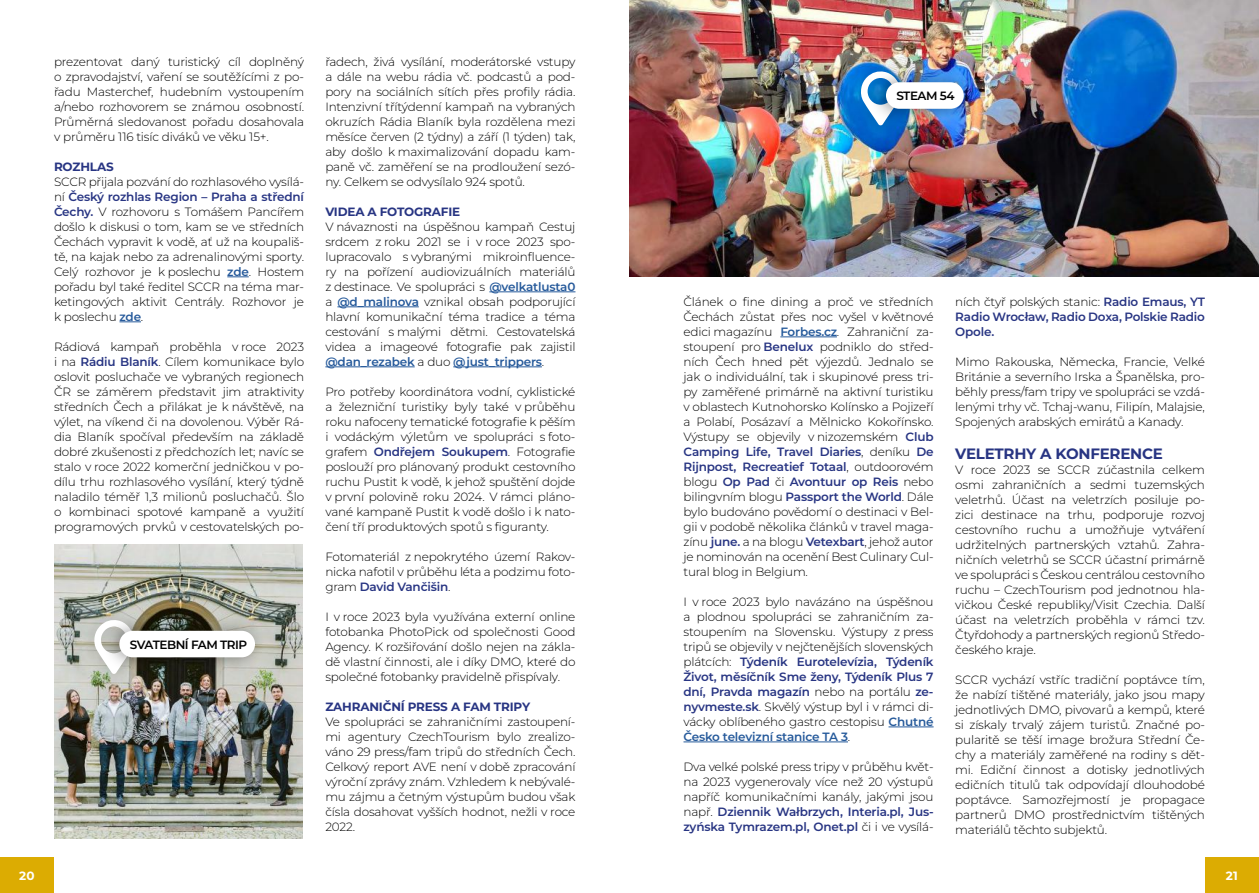
<style>
.page{position:relative;width:1259px;height:893px;background:#fff}
.page>*{position:absolute;margin:0;border:0;box-sizing:border-box;transform-origin:0 0}
.t1{font:700 15px "Montserrat";letter-spacing:-.015em;color:#283583}
.t2{font:300 12px/15px "Montserrat";letter-spacing:-.015em;color:#000;text-align:justify}
.t3{font:600 12px/15px "Montserrat";letter-spacing:-.015em;color:#283583;text-align:justify}
.t4{font:700 12px "Montserrat";letter-spacing:-.015em;color:#283583}
.t5{font:600 12px "Montserrat";letter-spacing:-.04em;color:#000}
.t6{font:700 12px "Montserrat";color:#fff}
.s1{font-weight:600;color:#283583}
.s2{font-weight:600;color:#265a9b}
.s3{font-weight:300;color:#000}
</style>
<div class="page">
<div style="left:0;top:857px;width:54px;height:36px;background:#dcac02"></div>
<div style="left:1205px;top:857px;width:54px;height:36px;background:#dcac02"></div>
<hr style="left:780px;top:337px;width:57px;height:1px;background:#265a9b">
<hr style="left:888px;top:727px;width:45px;height:1px;background:#265a9b">
<hr style="left:683px;top:742px;width:165px;height:1px;background:#265a9b">
<img style="left:629px;top:0;width:630px;height:276px">
<svg style="left:227px;top:277px;width:22px;height:1px"></svg>
<svg style="left:119px;top:322px;width:22px;height:1px"></svg>
<hr style="left:489px;top:292px;width:86px;height:1px;background:#265a9b">
<hr style="left:337px;top:307px;width:82px;height:1px;background:#265a9b">
<hr style="left:325px;top:367px;width:90px;height:1px;background:#265a9b">
<hr style="left:453px;top:367px;width:89px;height:1px;background:#265a9b">
<img style="left:54px;top:544px;width:249px;height:295px">
<div style="left:846px;top:57px;width:68px;height:83px;background:#000;opacity:.2"></div>
<svg style="left:860px;top:71px;width:40px;height:55px"></svg>
<div style="left:868px;top:67px;width:107px;height:57px;background:#000;opacity:.4"></div>
<div style="left:886px;top:82px;width:77px;height:27px;background:#fff;border-radius:13px"></div>
<div style="left:79px;top:605px;width:69px;height:83px;background:#000;opacity:.2"></div>
<svg style="left:94px;top:619px;width:40px;height:55px"></svg>
<div style="left:101px;top:616px;width:165px;height:57px;background:#000;opacity:.4"></div>
<div style="left:119px;top:631px;width:136px;height:26px;background:#fff;border-radius:13px"></div>
<p class="t2" style="left:54px;top:54px;width:252px">prezentovat daný turistický cíl doplněný o zpravodajství, vaření se soutěžícími z po&shy;řadu Masterchef, hudebním vystoupením a/nebo rozhovorem se známou osobností.<br>Průměrná sledovanost pořadu dosahovala v průměru 116 tisíc diváků ve věku 15+.</p>
<p class="t4" style="left:54px;top:158px;width:61px">ROZHLAS</p>
<p class="t2" style="left:54px;top:174px;width:252px">SCCR přijala pozvání do rozhlasového vysílá&shy;ní <span class="s1">Český rozhlas Region – Praha a střední Čechy.</span> V rozhovoru s Tomášem Pancířem došlo k diskusi o tom, kam se ve středních Čechách vypravit k vodě, ať už na koupališ&shy;tě, na kajak nebo za adrenalinovými sporty.<br>Celý rozhovor je k poslechu <span class="s2">zde</span>. Hostem pořadu byl také ředitel SCCR na téma mar&shy;ketingových aktivit Centrály. Rozhovor je k poslechu <span class="s2">zde</span>.</p>
<p class="t2" style="left:54px;top:339px;width:252px">Rádiová kampaň proběhla v roce 2023 i na <span class="s1">Rádiu Blaník</span>. Cílem komunikace bylo oslovit posluchače ve vybraných regionech ČR se záměrem představit jim atraktivity středních Čech a přilákat je k návštěvě, na výlet, na víkend či na dovolenou. Výběr Rá&shy;dia Blaník spočíval především na základě dobré zkušenosti z předchozích let; navíc se stalo v roce 2022 komerční jedničkou v po&shy;dílu trhu rozhlasového vysílání, který týdně naladilo téměř 1,3 milionů posluchačů. Šlo o kombinaci spotové kampaně a využití programových prvků v cestovatelských po-</p>
<p class="t5" style="left:130px;top:636px;width:119px">SVATEBNÍ FAM TRIP</p>
<p class="t2" style="left:325px;top:54px;width:252px">řadech, živá vysílání, moderátorské vstupy a dále na webu rádia vč. podcastů a pod&shy;pory na sociálních sítích přes profily rádia.<br>Intenzivní třítýdenní kampaň na vybraných okruzích Rádia Blaník byla rozdělena mezi měsíce červen (2 týdny) a září (1 týden) tak, aby došlo k maximalizování dopadu kam&shy;paně vč. zaměření se na prodloužení sezó&shy;ny. Celkem se odvysílalo 924 spotů.</p>
<p class="t4" style="left:325px;top:203px;width:136px">VIDEA A FOTOGRAFIE</p>
<p class="t2" style="left:325px;top:219px;width:252px">V návaznosti na úspěšnou kampaň Cestuj srdcem z roku 2021 se i v roce 2023 spo&shy;lupracovalo s vybranými mikroinfluence&shy;ry na pořízení audiovizuálních materiálů z destinace. Ve spolupráci s <span class="s2">@velkatlusta0 </span>a <span class="s2">@d_malinova</span> vznikal obsah podporující hlavní komunikační téma tradice a téma cestování s malými dětmi. Cestovatelská videa a imageové fotografie pak zajistil <span class="s2">@dan_rezabek</span> a duo <span class="s2">@just_trippers</span>.</p>
<p class="t2" style="left:325px;top:384px;width:252px">Pro potřeby koordinátora vodní, cyklistické a železniční turistiky byly také v průběhu roku nafoceny tematické fotografie k pěším i vodáckým výletům ve spolupráci s foto&shy;grafem <span class="s1">Ondřejem Soukupem</span>. Fotografie poslouží pro plánovaný produkt cestovního ruchu Pustit k vodě, k jehož spuštění dojde v první polovině roku 2024. V rámci pláno&shy;vané kampaně Pustit k vodě došlo i k nato&shy;čení tří produktových spotů s figuranty.</p>
<p class="t2" style="left:325px;top:549px;width:252px">Fotomateriál z nepokrytého území Rakov&shy;nicka nafotil v průběhu léta a podzimu foto&shy;gram <span class="s1">David Vančišin</span>.</p>
<p class="t2" style="left:325px;top:609px;width:252px">I v roce 2023 byla využívána externí online fotobanka PhotoPick od společnosti Good Agency. K rozšiřování došlo nejen na zákla&shy;dě vlastní činnosti, ale i díky DMO, které do společné fotobanky pravidelně přispívaly.</p>
<p class="t4" style="left:325px;top:698px;width:206px">ZAHRANIČNÍ PRESS A FAM TRIPY</p>
<p class="t2" style="left:325px;top:714px;width:252px">Ve spolupráci se zahraničními zastoupení&shy;mi agentury CzechTourism bylo zrealizo&shy;váno 29 press/fam tripů do středních Čech.<br>Celkový report AVE není v době zpracování výroční zprávy znám. Vzhledem k nebývalé&shy;mu zájmu a četným výstupům budou však čísla dosahovat vyšších hodnot, nežli v roce 2022.</p>
<p class="t5" style="left:896px;top:87px;width:60px">STEAM 54</p>
<p class="t2" style="left:683px;top:294px;width:252px">Článek o fine dining a proč ve středních Čechách zůstat přes noc vyšel v květnové edici magazínu <span class="s2">Forbes.cz</span>. Zahraniční za&shy;stoupení pro <span class="s1">Benelux</span> podniklo do střed&shy;ních Čech hned pět výjezdů. Jednalo se jak o individuální, tak i skupinové press tri&shy;py zaměřené primárně na aktivní turistiku v oblastech Kutnohorsko Kolínsko a Pojizeří a Polabí, Posázaví a Mělnicko Kokořínsko.<br>Výstupy se objevily v nizozemském <span class="s1">Club Camping Life, Travel Diaries</span>, deníku <span class="s1">De Rijnpost, Recreatief Totaal</span>, outdoorovém blogu <span class="s1">Op Pad</span> či <span class="s1">Avontuur op Reis</span> nebo bilingvním blogu <span class="s1">Passport the World</span>. Dále bylo budováno povědomí o destinaci v Bel&shy;gii v podobě několika článků v travel maga&shy;zínu <span class="s1">june.</span> a na blogu <span class="s1">Vetexbart</span>, jehož autor je nominován na ocenění Best Culinary Cul&shy;tural blog in Belgium.</p>
<p class="t2" style="left:683px;top:594px;width:252px">I v roce 2023 bylo navázáno na úspěšnou a plodnou spolupráci se zahraničním za&shy;stoupením na Slovensku. Výstupy z press tripů se objevily v nejčtenějších slovenských plátcích: <span class="s1">Týdeník Eurotelevízia, Týdeník Život, měsíčník Sme ženy, Týdeník Plus 7 dní, Pravda magazín</span> nebo na portálu <span class="s1">ze&shy;nyvmeste.sk</span>. Skvělý výstup byl i v rámci di&shy;vácky oblíbeného gastro cestopisu <span class="s2">Chutné Česko televizní stanice TA 3</span>.</p>
<p class="t2" style="left:683px;top:759px;width:252px">Dva velké polské press tripy v průběhu květ&shy;na 2023 vygenerovaly více než 20 výstupů napříč komunikačními kanály, jakými jsou např. <span class="s1">Dziennik Wałbrzych, Interia.pl, Jus&shy;zyńska Tymrazem.pl, Onet.pl</span> či i ve vysílá-</p>
<p class="t3" style="left:955px;top:293px;width:251px"><span class="s3">ních čtyř polských stanic:</span> Radio Emaus, YT Radio Wrocław, Radio Doxa, Polskie Radio Opole.</p>
<p class="t2" style="left:955px;top:354px;width:251px">Mimo Rakouska, Německa, Francie, Velké Británie a severního Irska a Španělska, pro&shy;běhly press/fam tripy ve spolupráci se vzdá&shy;lenými trhy vč. Tchaj-wanu, Filipín, Malajsie, Spojených arabských emirátů a Kanady.</p>
<p class="t1" style="left:955px;top:443px;width:209px">VELETRHY A KONFERENCE</p>
<p class="t2" style="left:955px;top:462px;width:251px">V roce 2023 se SCCR zúčastnila celkem osmi zahraničních a sedmi tuzemských veletrhů. Účast na veletrzích posiluje po&shy;zici destinace na trhu, podporuje rozvoj cestovního ruchu a umožňuje vytváření udržitelných partnerských vztahů. Zahra&shy;ničních veletrhů se SCCR účastní primárně ve spolupráci s Českou centrálou cestovního ruchu – CzechTourism pod jednotnou hla&shy;vičkou České republiky/Visit Czechia. Další účast na veletrzích proběhla v rámci tzv.<br>Čtyřdohody a partnerských regionů Středo&shy;českého kraje.</p>
<p class="t2" style="left:955px;top:672px;width:251px">SCCR vychází vstříc tradiční poptávce tím, že nabízí tištěné materiály, jako jsou mapy jednotlivých DMO, pivovarů a kempů, které si získaly trvalý zájem turistů. Značné po&shy;pularitě se těší image brožura Střední Če&shy;chy a materiály zaměřené na rodiny s dět&shy;mi. Ediční činnost a dotisky jednotlivých edičních titulů tak odpovídají dlouhodobé poptávce. Samozřejmostí je propagace partnerů DMO prostřednictvím tištěných materiálů těchto subjektů.</p>
<p class="t6" style="left:19px;top:867px;width:17px">20</p>
<p class="t6" style="left:1226px;top:867px;width:14px">21</p>
</div>
